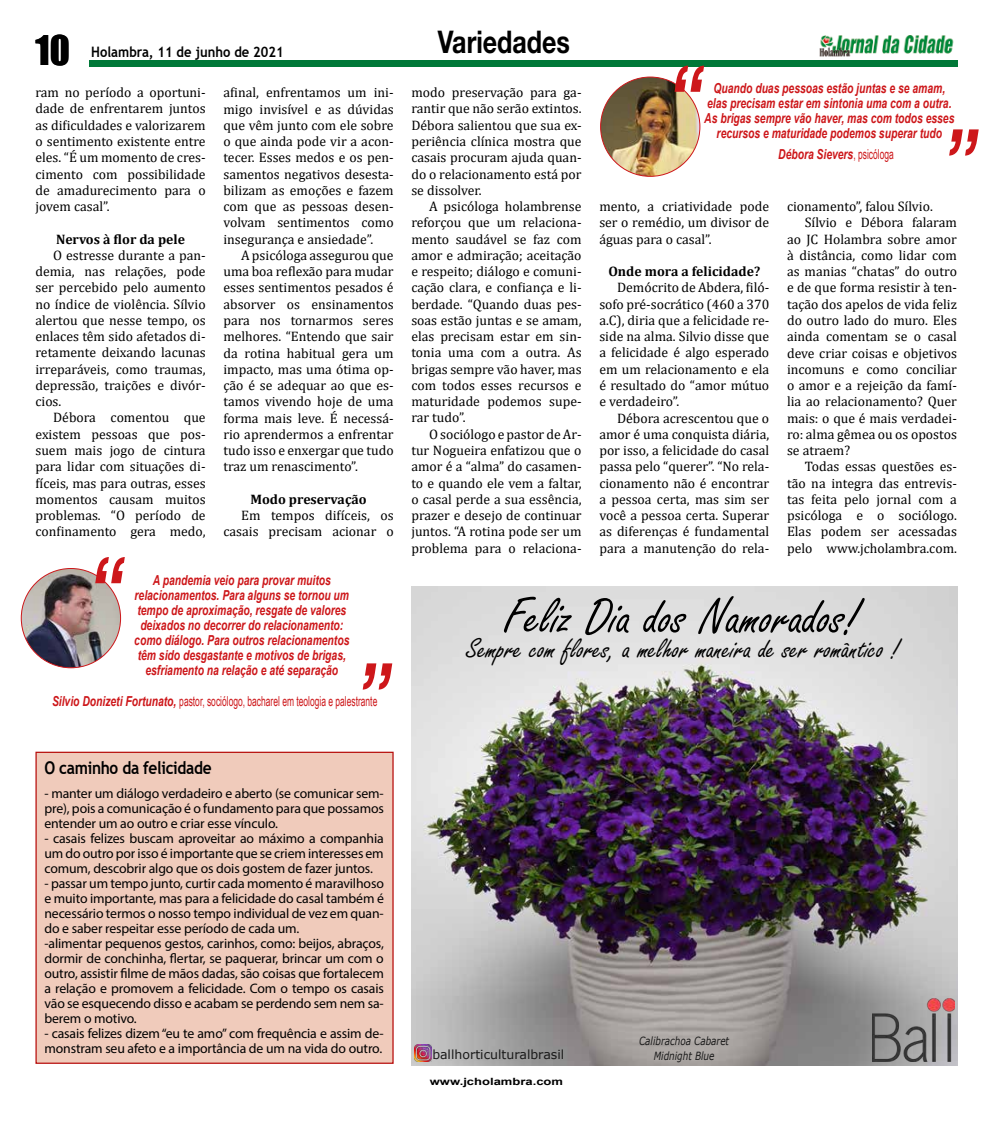
<style>
.page{position:relative;width:993px;height:1124px;background:#fff}
.page>*{position:absolute;margin:0;border:0;box-sizing:border-box;transform-origin:0 0}
.t1{font:italic 700 90px "Arial";color:#cd171a;scale:.75 1}
.t2{font:54.5px "Freestyle Script";color:#000}
.t3{font:37.5px "Impact";color:#000}
.t4{font:700 31.25px "Helvetica Neue";color:#000;scale:.8 1}
.t5{font:30px "Freestyle Script";color:#000}
.t6{font:700 17.5px "Trebuchet MS";letter-spacing:-.02em;color:#000;scale:.88 1}
.t7{font:700 14.38px "Trebuchet MS";color:#000;scale:.9 1}
.t8{font:13.75px/16.2px "Cambria";color:#000;text-align:justify}
.t9{font:13.75px/15px "Myriad Pro";letter-spacing:-.01em;color:#000;text-align:justify}
.t10{font:italic 700 13.75px/15px "Arial";color:#cd171a;text-align:center;scale:.75 1}
.t11{font:13.75px "Arial Narrow";color:#cd171a;scale:.75 1}
.t12{font:700 13.75px "Cambria";color:#000}
.t13{font:12.5px "Verdana";color:#1a1a1a}
.t14{font:italic 11.25px "Verdana";color:#1a1a1a;scale:.78 1}
.t15{font:700 10px "Arial";color:#000;scale:1.3 1}
.s1{font-family:"Arial";font-weight:700;font-style:italic}
.s2{font-family:"Arial Narrow";font-weight:400;font-style:normal}
</style>
<div class="page">
<div style="left:89px;top:60px;width:868px;height:7px;background:#007838"></div>
<img style="left:819px;top:35px;width:135px;height:22px">
<img style="left:411px;top:587px;width:546px;height:478px">
<img style="left:871px;top:998px;width:83px;height:63px">
<img style="left:414px;top:1043px;width:17px;height:18px">
<div style="left:35px;top:751px;width:358px;height:312px;background:#f0cbbb;border:1px solid #b70e0c"></div>
<img style="left:21px;top:568px;width:99px;height:99px;border-radius:50px">
<img style="left:600px;top:77px;width:99px;height:99px;border-radius:50px">
<h3 class="t3" style="left:35px;top:21px;width:36px">10</h3>
<p class="t7" style="left:91px;top:43px;width:215px">Holambra, 11 de junho de 2021</p>
<p class="t8" style="left:223px;top:84px;width:172px">afinal, enfrentamos um ini&shy;migo invisível e as dúvidas que vêm junto com ele sobre o que ainda pode vir a acon&shy;tecer. Esses medos e os pen&shy;samentos negativos desesta&shy;bilizam as emoções e fazem com que as pessoas desen&shy;volvam sentimentos como insegurança e ansiedade”.</p>
<p class="t8" style="left:223px;top:247px;width:172px;text-indent:18px">A psicóloga assegurou que uma boa reflexão para mudar esses sentimentos pesados é absorver os ensinamentos para nos tornarmos seres melhores. “Entendo que sair da rotina habitual gera um impacto, mas uma ótima op&shy;ção é se adequar ao que es&shy;tamos vivendo hoje de uma forma mais leve. É necessá&shy;rio aprendermos a enfrentar tudo isso e enxergar que tudo traz um renascimento”.</p>
<p class="t12" style="left:250px;top:489px;width:118px">Modo preservação</p>
<p class="t8" style="left:223px;top:507px;width:172px;text-align:right">Em tempos difíceis, os casais precisam acionar o</p>
<p class="t10" style="left:134px;top:573px;width:288px">A pandemia veio para provar muitos relacionamentos. Para alguns se tornou um tempo de aproximação, resgate de valores deixados no decorrer do relacionamento: como diálogo. Para outros relacionamentos têm sido desgastante e motivos de brigas, esfriamento na relação e até separação</p>
<p class="t8" style="left:35px;top:84px;width:172px">ram no período a oportuni&shy;dade de enfrentarem juntos as dificuldades e valorizarem o sentimento existente entre eles. “É um momento de cres&shy;cimento com possibilidade de amadurecimento para o jovem casal”.</p>
<p class="t12" style="left:56px;top:229px;width:130px">Nervos à flor da pele</p>
<p class="t8" style="left:35px;top:247px;width:172px;text-indent:18px">O estresse durante a pan&shy;demia, nas relações, pode ser percebido pelo aumento no índice de violência. Sílvio alertou que nesse tempo, os enlaces têm sido afetados di&shy;retamente deixando lacunas irreparáveis, como traumas, depressão, traições e divór&shy;cios.</p>
<p class="t8" style="left:35px;top:409px;width:172px;text-indent:18px">Débora comentou que existem pessoas que pos&shy;suem mais jogo de cintura para lidar com situações di&shy;fíceis, mas para outras, esses momentos causam muitos problemas. “O período de confinamento gera medo,</p>
<h1 class="t1" style="left:87px;top:530px;width:46px">“</h1>
<h1 class="t1" style="left:400px;top:716px;width:46px;rotate:-180deg">“</h1>
<p class="t11" style="left:52px;top:691px;width:435px"><span class="s1">Silvio Donizeti Fortunato,</span> pastor, sociólogo, bacharel em teologia e palestrante</p>
<h3 class="t4" style="left:438px;top:22px;width:166px">Variedades</h3>
<p class="t8" style="left:411px;top:84px;width:172px">modo preservação para ga&shy;rantir que não serão extintos.<br>Débora salientou que sua ex&shy;periência clínica mostra que casais procuram ajuda quan&shy;do o relacionamento está por se dissolver.</p>
<p class="t8" style="left:411px;top:198px;width:172px;text-indent:18px">A psicóloga holambrense reforçou que um relaciona&shy;mento saudável se faz com amor e admiração; aceitação e respeito; diálogo e comuni&shy;cação clara, e confiança e li&shy;berdade. “Quando duas pes&shy;soas estão juntas e se amam, elas precisam estar em sin&shy;tonia uma com a outra. As brigas sempre vão haver, mas com todos esses recursos e maturidade podemos supe&shy;rar tudo”.</p>
<p class="t8" style="left:411px;top:426px;width:172px;text-indent:18px">O sociólogo e pastor de Ar&shy;tur Nogueira enfatizou que o amor é a “alma” do casamen&shy;to e quando ele vem a faltar, o casal perde a sua essência, prazer e desejo de continuar juntos. “A rotina pode ser um problema para o relaciona-</p>
<h1 class="t1" style="left:666px;top:39px;width:46px">“</h1>
<p class="t10" style="left:704px;top:81px;width:335px">Quando duas pessoas estão juntas e se amam, elas precisam estar em sintonia uma com a outra.<br>As brigas sempre vão haver, mas com todos esses recursos e maturidade podemos superar tudo</p>
<h1 class="t1" style="left:986px;top:182px;width:46px;rotate:-180deg">“</h1>
<p class="t10" style="left:778px;top:147px;width:156px">Débora Sievers<span class="s2">, psicóloga</span></p>
<p class="t8" style="left:599px;top:198px;width:171px">mento, a criatividade pode ser o remédio, um divisor de águas para o casal”.</p>
<p class="t12" style="left:608px;top:262px;width:153px">Onde mora a felicidade?</p>
<p class="t8" style="left:599px;top:279px;width:171px;text-indent:18px">Demócrito de Abdera, filó&shy;sofo pré-socrático (460 a 370 a.C), diria que a felicidade re&shy;side na alma. Silvio disse que a felicidade é algo esperado em um relacionamento e ela é resultado do “amor mútuo e verdadeiro”.</p>
<p class="t8" style="left:599px;top:409px;width:171px;text-indent:18px">Débora acrescentou que o amor é uma conquista diária, por isso, a felicidade do casal passa pelo “querer”. “No rela&shy;cionamento não é encontrar a pessoa certa, mas sim ser você a pessoa certa. Superar as diferenças é fundamental para a manutenção do rela-</p>
<p class="t8" style="left:786px;top:198px;width:147px">cionamento”, falou Sílvio.</p>
<p class="t8" style="left:804px;top:214px;width:154px">Sílvio e Débora falaram</p>
<p class="t8" style="left:786px;top:231px;width:171px">ao JC Holambra sobre amor</p>
<p class="t8" style="left:786px;top:247px;width:171px">à distância, como lidar com</p>
<p class="t8" style="left:786px;top:263px;width:171px">as manias “chatas” do outro</p>
<p class="t8" style="left:786px;top:279px;width:171px">e de que forma resistir à ten-</p>
<p class="t8" style="left:786px;top:296px;width:171px">tação dos apelos de vida feliz</p>
<p class="t8" style="left:786px;top:312px;width:171px">do outro lado do muro. Eles</p>
<p class="t8" style="left:786px;top:328px;width:171px">ainda comentam se o casal</p>
<p class="t8" style="left:786px;top:344px;width:171px">deve criar coisas e objetivos</p>
<p class="t8" style="left:786px;top:361px;width:171px">incomuns e como conciliar</p>
<p class="t8" style="left:786px;top:377px;width:171px">o amor e a rejeição da famí-</p>
<p class="t8" style="left:786px;top:393px;width:171px">lia ao relacionamento? Quer</p>
<p class="t8" style="left:786px;top:409px;width:171px">mais: o que é mais verdadei-</p>
<p class="t8" style="left:786px;top:426px;width:171px">ro: alma gêmea ou os opostos</p>
<p class="t8" style="left:786px;top:442px;width:65px">se atraem?</p>
<p class="t8" style="left:804px;top:458px;width:154px">Todas essas questões es-</p>
<p class="t8" style="left:786px;top:474px;width:171px">tão na integra das entrevis-</p>
<p class="t8" style="left:786px;top:491px;width:171px">tas feita pelo jornal com a</p>
<p class="t8" style="left:786px;top:507px;width:171px">psicóloga e o sociólogo.</p>
<p class="t8" style="left:786px;top:523px;width:171px">Elas podem ser acessadas</p>
<p class="t8" style="left:786px;top:539px;width:171px">pelo www.jcholambra.com.</p>
<h2 class="t2" style="left:504px;top:587px;width:356px">Feliz Dia dos Namorados!</h2>
<h3 class="t5" style="left:466px;top:632px;width:434px">Sempre com flores, a melhor maneira de ser romântico !</h3>
<p class="t6" style="left:44px;top:757px;width:191px">O caminho da felicidade</p>
<p class="t9" style="left:44px;top:785px;width:341px">- manter um diálogo verdadeiro e aberto (se comunicar sem&shy;pre), pois a comunicação é o fundamento para que possamos entender um ao outro e criar esse vínculo.</p>
<p class="t9" style="left:44px;top:830px;width:341px">- casais felizes buscam aproveitar ao máximo a companhia um do outro por isso é importante que se criem interesses em comum, descobrir algo que os dois gostem de fazer juntos.</p>
<p class="t9" style="left:44px;top:875px;width:341px;text-align:left">- passar um tempo junto, curtir cada momento é maravilhoso e muito importante, mas para a felicidade do casal também é necessário termos o nosso tempo individual de vez em quan&shy;do e saber respeitar esse período de cada um.<br>-alimentar pequenos gestos, carinhos, como: beijos, abraços, dormir de conchinha, flertar, se paquerar, brincar um com o outro, assistir filme de mãos dadas, são coisas que fortalecem a relação e promovem a felicidade. Com o tempo os casais vão se esquecendo disso e acabam se perdendo sem nem sa&shy;berem o motivo.</p>
<p class="t9" style="left:44px;top:1025px;width:341px">- casais felizes dizem “eu te amo” com frequência e assim de&shy;monstram seu afeto e a importância de um na vida do outro.</p>
<p class="t14" style="left:639px;top:1033px;width:117px">Calibrachoa Cabaret</p>
<p class="t13" style="left:432px;top:1045px;width:133px">ballhorticulturalbrasil</p>
<p class="t14" style="left:653px;top:1047px;width:79px">Midnight Blue</p>
<p class="t15" style="left:429px;top:1074px;width:104px">www.jcholambra.com</p>
</div>
